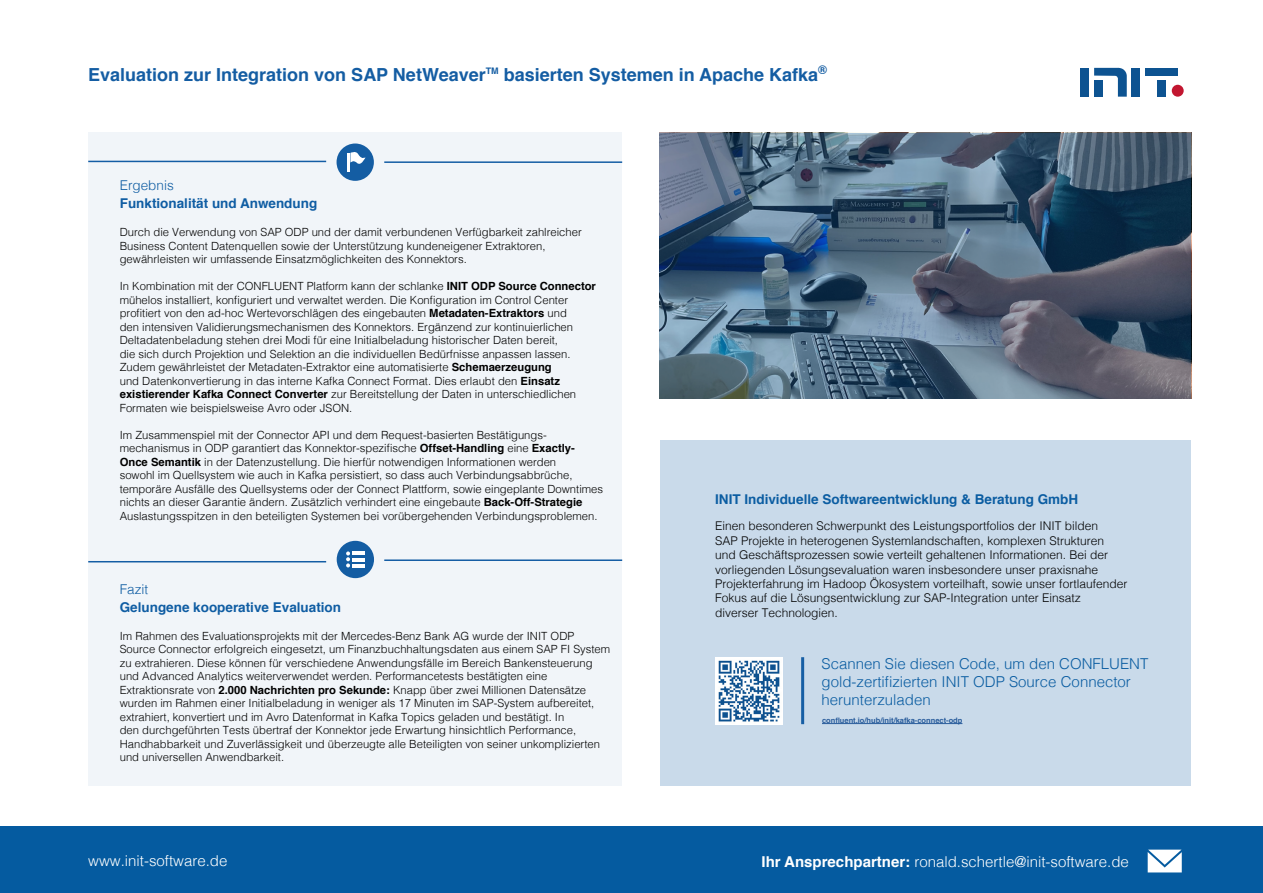
<style>
.page{position:relative;width:1263px;height:893px;background:#fff}
.page>*{position:absolute;margin:0;border:0;box-sizing:border-box;transform-origin:0 0}
.t1{font:700 18px "Helvetica";color:#145da3}
.t2{font:300 15px/18px "Helvetica";color:#095ca1}
.t3{font:300 15px "Helvetica";color:#fff}
.t4{font:700 13.5px "Helvetica";color:#0f5da3}
.t5{font:700 13.5px "Helvetica";color:#0b5da2}
.t6{font:300 13.5px "Helvetica";color:#0f5da3}
.t7{font:300 12px/14.4px "Helvetica";color:#000}
.t8{font:300 11.25px/13.5px "Helvetica";color:#000}
.t9{font:700 7.5px "Helvetica";color:#275b9b}
.s1{font-weight:700}
</style>
<div class="page">
<div style="left:660px;top:440px;width:531px;height:346px;background:#c9daea"></div>
<div style="left:88px;top:133px;width:534px;height:653px;background:#f1f5f9"></div>
<div style="left:0;top:826px;width:1263px;height:67px;background:#055ba0"></div>
<svg style="left:1148px;top:850px;width:34px;height:22px"></svg>
<div style="left:1080px;top:68px;width:9px;height:29px;background:#0d5391"></div>
<svg style="left:1094px;top:68px;width:33px;height:29px"></svg>
<div style="left:1131px;top:68px;width:9px;height:29px;background:#0d5391"></div>
<div style="left:1157px;top:80px;width:9px;height:17px;background:#0d5391"></div>
<div style="left:1145px;top:68px;width:33px;height:8px;background:#0d5391"></div>
<div style="left:1172px;top:85px;width:12px;height:12px;background:#c21630;border-radius:50%"></div>
<svg style="left:659px;top:133px;width:532px;height:266px;background:#4d6379"></svg>
<div style="left:337px;top:144px;width:37px;height:37px;background:#145da3;border-radius:50%"></div>
<div style="left:337px;top:541px;width:37px;height:37px;background:#145da3;border-radius:50%"></div>
<hr style="left:88px;top:161px;width:238px;height:1px;background:#145da4">
<hr style="left:88px;top:561px;width:238px;height:1px;background:#145da4">
<hr style="left:384px;top:161px;width:238px;height:2px;background:#145da4">
<hr style="left:384px;top:559px;width:238px;height:2px;background:#145da4">
<svg style="left:347px;top:152px;width:18px;height:19px"></svg>
<svg style="left:346px;top:551px;width:19px;height:16px"></svg>
<img style="left:715px;top:657px;width:67px;height:67px">
<hr style="left:801px;top:657px;width:3px;height:67px;background:#165ea4">
<hr style="left:822px;top:723px;width:140px;height:1px;background:#275b9b">
<h1 class="t1" style="left:88px;top:60px;width:740px">Evaluation zur Integration von SAP NetWeaver<sup>TM</sup> basierten Systemen in Apache Kafka<sup>®</sup></h1>
<p class="t6" style="left:120px;top:174px;width:55px">Ergebnis</p>
<p class="t4" style="left:120px;top:193px;width:199px">Funktionalität und Anwendung</p>
<p class="t8" style="left:120px;top:225px;width:464px">Durch die Verwendung von SAP ODP und der damit verbundenen Verfügbarkeit zahlreicher<br>Business Content Datenquellen sowie der Unterstützung kundeneigener Extraktoren, gewährleisten wir umfassende Einsatzmöglichkeiten des Konnektors.</p>
<p class="t8" style="left:120px;top:279px;width:478px">In Kombination mit der CONFLUENT Platform kann der schlanke <span class="s1">INIT ODP Source Connector </span>mühelos installiert, konfiguriert und verwaltet werden. Die Konfiguration im Control Center profitiert von den ad-hoc Wertevorschlägen des eingebauten <span class="s1">Metadaten-Extraktors</span> und<br>den intensiven Validierungsmechanismen des Konnektors. Ergänzend zur kontinuierlichen Deltadatenbeladung stehen drei Modi für eine Initialbeladung historischer Daten bereit,<br>die sich durch Projektion und Selektion an die individuellen Bedürfnisse anpassen lassen.<br>Zudem gewährleistet der Metadaten-Extraktor eine automatisierte <span class="s1">Schemaerzeugung<br></span>und Datenkonvertierung in das interne Kafka Connect Format. Dies erlaubt den <span class="s1">Einsatz existierender Kafka Connect Converter</span> zur Bereitstellung der Daten in unterschiedlichen Formaten wie beispielsweise Avro oder JSON.</p>
<p class="t8" style="left:120px;top:427px;width:485px">Im Zusammenspiel mit der Connector API und dem Request-basierten Bestätigungs&shy;mechanismus in ODP garantiert das Konnektor-spezifische <span class="s1">Offset-Handling</span> eine <span class="s1">Exactly-Once Semantik</span> in der Datenzustellung. Die hierfür notwendigen Informationen werden<br>sowohl im Quellsystem wie auch in Kafka persistiert, so dass auch Verbindungsabbrüche, temporäre Ausfälle des Quellsystems oder der Connect Plattform, sowie eingeplante Downtimes nichts an dieser Garantie ändern. Zusätzlich verhindert eine eingebaute <span class="s1">Back-Off-Strategie </span>Auslastungsspitzen in den beteiligten Systemen bei vorübergehenden Verbindungsproblemen.</p>
<p class="t6" style="left:120px;top:578px;width:30px">Fazit</p>
<p class="t4" style="left:120px;top:596px;width:223px">Gelungene kooperative Evaluation</p>
<p class="t8" style="left:120px;top:628px;width:492px">Im Rahmen des Evaluationsprojekts mit der Mercedes-Benz Bank AG wurde der INIT ODP Source Connector erfolgreich eingesetzt, um Finanzbuchhaltungsdaten aus einem SAP FI System zu extrahieren. Diese können für verschiedene Anwendungsfälle im Bereich Bankensteuerung und Advanced Analytics weiterverwendet werden. Performancetests bestätigten eine Extraktionsrate von <span class="s1">2.000 Nachrichten pro Sekunde:</span> Knapp über zwei Millionen Datensätze wurden im Rahmen einer Initialbeladung in weniger als 17 Minuten im SAP-System aufbereitet, extrahiert, konvertiert und im Avro Datenformat in Kafka Topics geladen und bestätigt. In<br>den durchgeführten Tests übertraf der Konnektor jede Erwartung hinsichtlich Performance, Handhabbarkeit und Zuverlässigkeit und überzeugte alle Beteiligten von seiner unkomplizierten und universellen Anwendbarkeit.</p>
<h2 class="t3" style="left:88px;top:848px;width:141px">www.init-software.de</h2>
<p class="t5" style="left:715px;top:488px;width:365px">INIT Individuelle Softwareentwicklung &amp; Beratung GmbH</p>
<p class="t7" style="left:715px;top:518px;width:414px">Einen besonderen Schwerpunkt des Leistungsportfolios der INIT bilden<br>SAP Projekte in heterogenen Systemlandschaften, komplexen Strukturen und Geschäftsprozessen sowie verteilt gehaltenen Informationen. Bei der vorliegenden Lösungsevaluation waren insbesondere unser praxisnahe Projekterfahrung im Hadoop Ökosystem vorteilhaft, sowie unser fortlaufender Fokus auf die Lösungsentwicklung zur SAP-Integration unter Einsatz<br>diverser Technologien.</p>
<h2 class="t2" style="left:821px;top:654px;width:328px">Scannen Sie diesen Code, um den CONFLUENT gold-zertifizierten INIT ODP Source Connector herunterzuladen</h2>
<p class="t9" style="left:822px;top:714px;width:142px">confluent.io/hub/init/kafka-connect-odp</p>
<h2 class="t3" style="left:761px;top:849px;width:369px"><span class="s1">Ihr Ansprechpartner:</span> ronald.schertle@init-software.de</h2>
</div>
